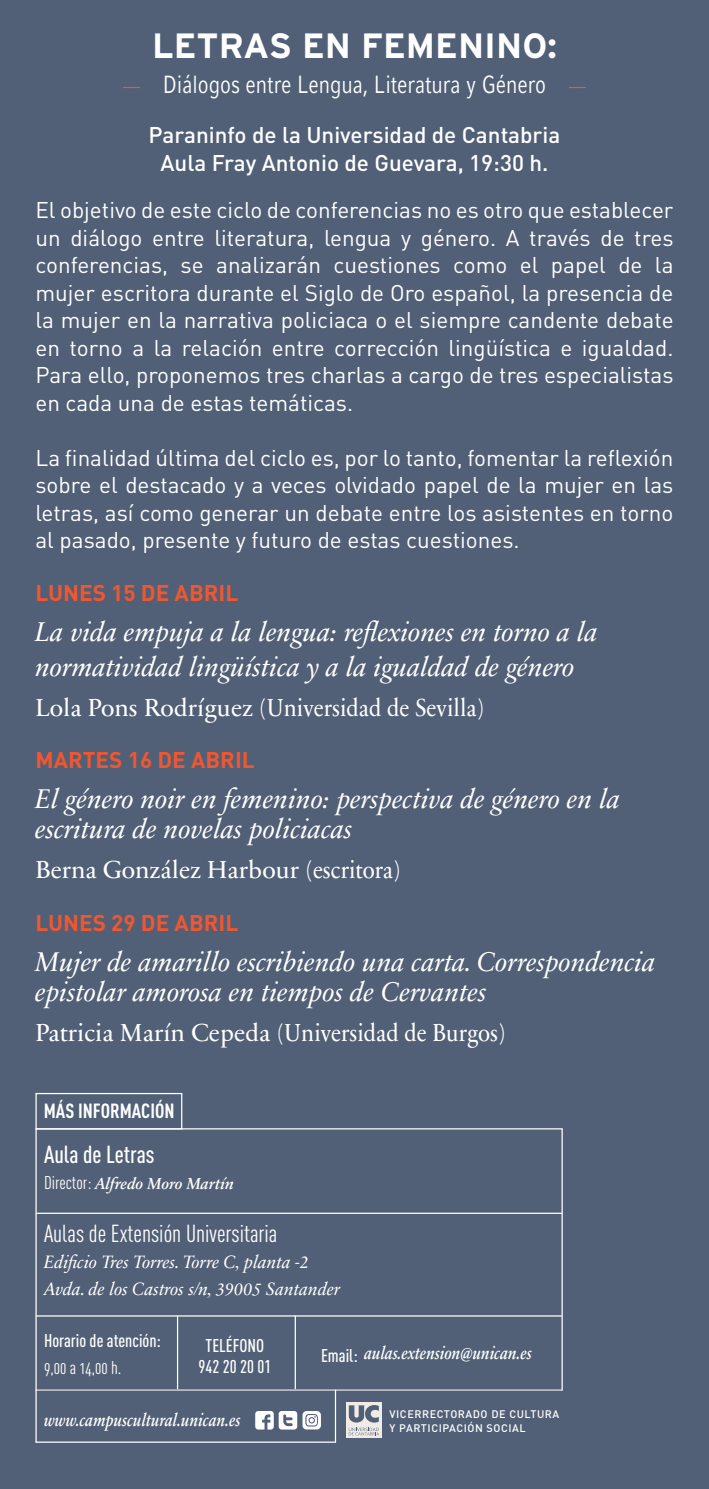
<style>
.page{position:relative;width:709px;height:1489px;background:#fff}
.page>*{position:absolute;margin:0;border:0;box-sizing:border-box;transform-origin:0 0}
.t1{font:700 35px "Interstate";color:#fff}
.t2{font:italic 27.5px/30px "Sabon Next LT";color:#fff}
.t3{font:25px "Sabon Next LT";color:#fff}
.t4{font:24.75px "Compatil Fact LT";color:#fff;scale:.8 1}
.t5{font:24.25px "DIN Cond Regular Alternate";color:#fff}
.t6{font:500 24.25px "DIN Cond";color:#fff}
.t7{font:22.5px/27.5px "DIN";color:#fff;text-align:justify}
.t8{font:500 22.5px/27.5px "DIN";color:#fff;text-align:center}
.t9{font:700 22.5px "DIN";color:#f05730}
.t10{font:700 20.25px "DIN Cond";color:#fff}
.t11{font:italic 18.25px/26.2px "Sabon Next LT";color:#fff}
.t12{font:italic 600 18.25px "Sabon Next LT";color:#fff;scale:.85 1}
.t13{font:500 18.25px/20.2px "DIN Cond";color:#fff;text-align:center}
.t14{font:18.25px "DIN Cond Regular Alternate";color:#fff}
.t15{font:italic 600 16.25px "Sabon Next LT";color:#fff}
.t16{font:500 10.75px/14.2px "DIN";letter-spacing:.05em;color:#fff}
.s1{font-family:"DIN Cond Regular Alternate";font-weight:400;font-style:normal;font-size:18.25px}
.s2{font-family:"DIN Cond";font-weight:500;font-style:normal}
</style>
<div class="page">
<div style="left:0;top:0;width:709px;height:1488px;background:#516076"></div>
<svg style="left:123px;top:87px;width:17px;height:1px"></svg>
<svg style="left:569px;top:87px;width:17px;height:1px"></svg>
<hr style="left:36px;top:1389px;width:526px;height:1px;background:#fff">
<div style="left:35px;top:1092px;width:147px;height:37px;border:1px solid #fff"></div>
<hr style="left:36px;top:1212px;width:526px;height:1px;background:#fff">
<hr style="left:36px;top:1315px;width:526px;height:1px;background:#fff">
<hr style="left:177px;top:1315px;width:1px;height:73px;background:#fff">
<hr style="left:35px;top:1441px;width:301px;height:1px;background:#fff">
<hr style="left:295px;top:1315px;width:1px;height:73px;background:#fff">
<hr style="left:335px;top:1389px;width:1px;height:53px;background:#fff">
<hr style="left:561px;top:1128px;width:2px;height:262px;background:#fff">
<hr style="left:35px;top:1128px;width:2px;height:313px;background:#fff">
<hr style="left:36px;top:1128px;width:526px;height:1px;background:#fff">
<svg style="left:255px;top:1411px;width:66px;height:18px"></svg>
<svg style="left:346px;top:1402px;width:35px;height:35px"></svg>
<svg style="left:349px;top:1404px;width:30px;height:31px"></svg>
<h1 class="t1" style="left:152px;top:27px;width:406px">LETRAS EN FEMENINO:</h1>
<p class="t4" style="left:163px;top:70px;width:481px">Diálogos entre Lengua, Literatura y Género</p>
<p class="t8" style="left:149px;top:121px;width:413px">Paraninfo de la Universidad de Cantabria<br>Aula Fray Antonio de Guevara, 19:30 h.</p>
<p class="t7" style="left:35px;top:196px;width:639px">El objetivo de este ciclo de conferencias no es otro que establecer un diálogo entre literatura, lengua y género. A través de tres conferencias, se analizarán cuestiones como el papel de la mujer escritora durante el Siglo de Oro español, la presencia de la mujer en la narrativa policiaca o el siempre candente debate en torno a la relación entre corrección lingüística e igualdad.<br>Para ello, proponemos tres charlas a cargo de tres especialistas en cada una de estas temáticas.</p>
<p class="t7" style="left:35px;top:443px;width:639px">La finalidad última del ciclo es, por lo tanto, fomentar la reflexión sobre el destacado y a veces olvidado papel de la mujer en las letras, así como generar un debate entre los asistentes en torno al pasado, presente y futuro de estas cuestiones.</p>
<p class="t9" style="left:35px;top:578px;width:204px">LUNES 15 DE ABRIL</p>
<p class="t2" style="left:35px;top:614px;width:564px;line-height:35px">La vida empuja a la lengua: reflexiones en torno a la normatividad lingüística y a la igualdad de género</p>
<p class="t3" style="left:35px;top:693px;width:450px">Lola Pons Rodríguez (Universidad de Sevilla)</p>
<p class="t9" style="left:35px;top:745px;width:221px">MARTES 16 DE ABRIL</p>
<p class="t2" style="left:35px;top:784px;width:586px">El género noir en femenino: perspectiva de género en la escritura de novelas policiacas</p>
<p class="t3" style="left:35px;top:855px;width:367px">Berna González Harbour (escritora)</p>
<p class="t9" style="left:35px;top:908px;width:204px">LUNES 29 DE ABRIL</p>
<p class="t2" style="left:35px;top:947px;width:621px">Mujer de amarillo escribiendo una carta. Correspondencia epistolar amorosa en tiempos de Cervantes</p>
<p class="t3" style="left:35px;top:1018px;width:472px">Patricia Marín Cepeda (Universidad de Burgos)</p>
<p class="t10" style="left:44px;top:1098px;width:132px">MÁS INFORMACIÓN</p>
<p class="t6" style="left:44px;top:1139px;width:112px">Aula de Letras</p>
<p class="t15" style="left:44px;top:1173px;width:192px"><span class="s1">Director:</span> Alfredo Moro Martín</p>
<p class="t5" style="left:44px;top:1219px;width:235px">Aulas de Extensión Universitaria</p>
<p class="t11" style="left:44px;top:1249px;width:297px">Edificio Tres Torres. Torre C, planta -2<br>Avda. de los Castros s/n, 39005 Santander</p>
<p class="t13" style="left:44px;top:1330px;width:118px">Horario de atención:</p>
<p class="t14" style="left:44px;top:1356px;width:79px">9,00 a 14,00 h.</p>
<p class="t12" style="left:44px;top:1409px;width:233px">www.campuscultural.unican.es</p>
<p class="t13" style="left:199px;top:1335px;width:74px">TELÉFONO<br>942 20 20 01</p>
<p class="t12" style="left:321px;top:1342px;width:250px"><span class="s2">Email:</span> aulas.extension@unican.es</p>
<p class="t16" style="left:389px;top:1406px;width:171px">VICERRECTORADO DE CULTURA<br>Y PARTICIPACIÓN SOCIAL</p>
</div>
